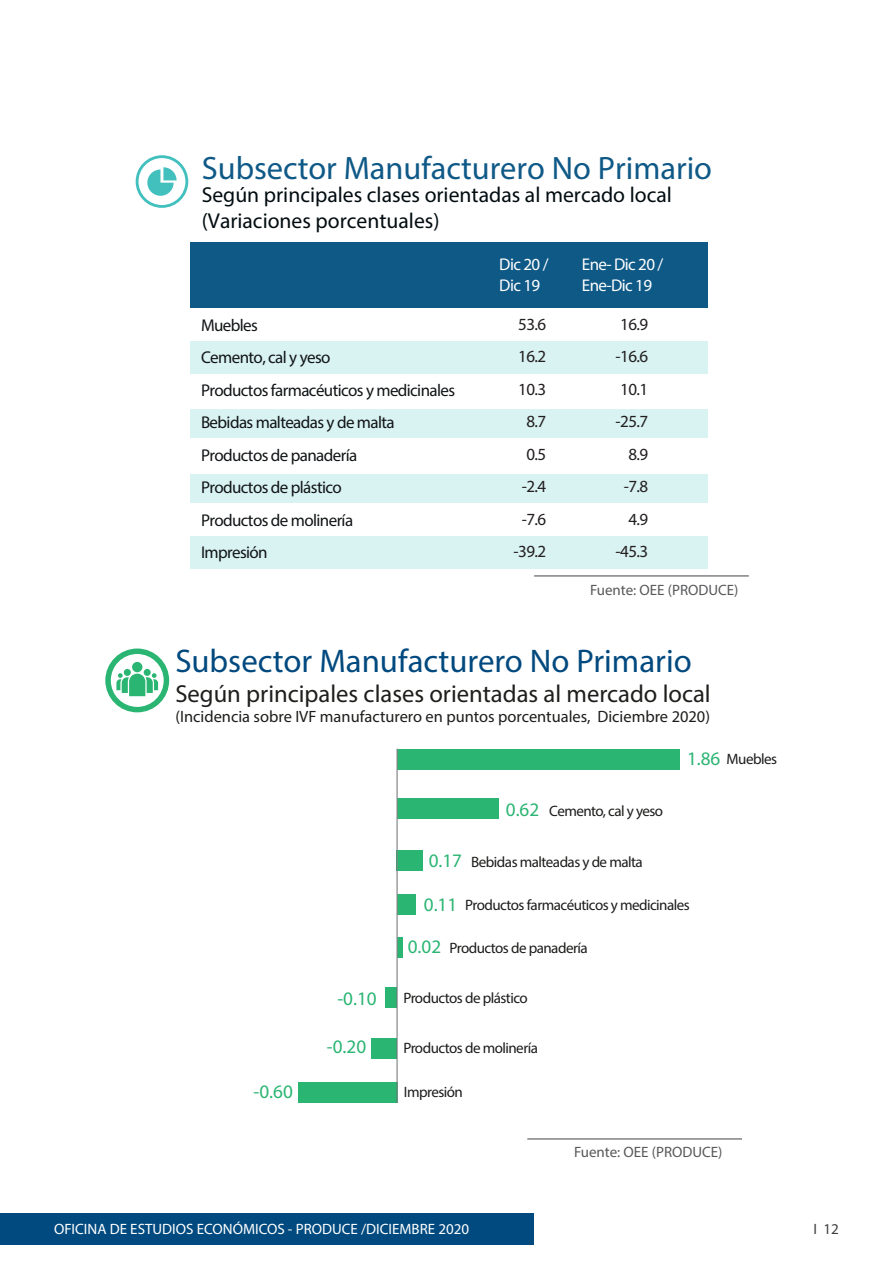
<style>
.page{position:relative;width:893px;height:1263px;background:#fff}
.page>*{position:absolute;margin:0;border:0;box-sizing:border-box;transform-origin:0 0}
.t1{font:700 32.85px "Pluto Sans Cond";color:#00497e}
.t2{font:700 32.4px "Pluto Sans Cond";color:#0f5987}
.t3{font:700 24.6px "Pluto Sans Cond";color:#1e1e1c}
.t4{font:700 21.6px/26px "Pluto Sans Cond";color:#020c10}
.t5{font:700 19.2px/41.2px "Pluto Sans Cond";color:#2bb573}
.t6{font:17.1px/32.4px "Pluto Sans Cond";letter-spacing:-.035em;color:#111416}
.t7{font:17.1px/32.4px "Pluto Sans Cond";letter-spacing:-.035em;color:#231f20;text-align:right}
.t8{font:16.95px/20.4px "Pluto Sans Cond";letter-spacing:-.035em;color:#fff}
.t9{font:300 16.35px "Pluto Sans Cond";color:#1d1d1b}
.t10{font:15px "Pluto Sans Cond";letter-spacing:-.035em;color:#1c1c1b}
.t11{font:15px "Myriad Pro";color:#fff}
.t12{font:15px "Myriad Pro";color:#57585a}
.t13{font:15px "Myriad Pro";color:#3e3e3f}
.s1{font-weight:300}
</style>
<div class="page">
<div style="left:0;top:1213px;width:534px;height:32px;background:#004a7f"></div>
<hr style="left:892px;top:1213px;width:1px;height:32px;background:#004a7f">
<div style="left:190px;top:536px;width:518px;height:32px;background:#d9f2f2"></div>
<div style="left:190px;top:342px;width:518px;height:32px;background:#d9f2f2"></div>
<div style="left:190px;top:409px;width:518px;height:29px;background:#d9f2f2"></div>
<div style="left:190px;top:475px;width:518px;height:28px;background:#d9f2f2"></div>
<div style="left:190px;top:242px;width:518px;height:66px;background:#0f5987"></div>
<div style="left:136px;top:155px;width:52px;height:53px;border:3px solid #42c0be;border-radius:50%"></div>
<svg style="left:147px;top:167px;width:30px;height:29px"></svg>
<svg style="left:108px;top:651px;width:58px;height:59px"></svg>
<div style="left:105px;top:648px;width:64px;height:64px;border:5px solid #2bb573;border-radius:50%"></div>
<svg style="left:116px;top:662px;width:42px;height:34px"></svg>
<div style="left:397px;top:749px;width:283px;height:20px;background:#2bb573"></div>
<div style="left:298px;top:1082px;width:99px;height:21px;background:#2bb573"></div>
<div style="left:397px;top:798px;width:102px;height:20px;background:#2bb573"></div>
<div style="left:397px;top:894px;width:19px;height:21px;background:#2bb573"></div>
<div style="left:397px;top:937px;width:6px;height:21px;background:#2bb573"></div>
<div style="left:385px;top:987px;width:12px;height:21px;background:#2bb573"></div>
<div style="left:371px;top:1037px;width:26px;height:21px;background:#2bb573"></div>
<div style="left:397px;top:850px;width:26px;height:21px;background:#2bb573"></div>
<hr style="left:397px;top:749px;width:1px;height:354px;background:#6d6e71">
<hr style="left:534px;top:575px;width:215px;height:1px;background:#57585a">
<hr style="left:527px;top:1138px;width:215px;height:1px;background:#57585a">
<p class="t2" style="left:202px;top:148px;width:512px">Subsector Manufacturero No Primario</p>
<p class="t4" style="left:202px;top:181px;width:472px">Según principales clases orientadas al mercado local <span class="s1">(Variaciones porcentuales)</span></p>
<p class="t8" style="left:582px;top:254px;width:83px">Ene- Dic 20 /<br>Ene-Dic 19</p>
<p class="t8" style="left:499px;top:254px;width:51px">Dic 20 /<br>Dic 19</p>
<p class="t7" style="left:514px;top:308px;width:34px">53.6<br>16.2<br>10.3<br>8.7<br>0.5 -2.4 -7.6 -39.2</p>
<p class="t7" style="left:616px;top:308px;width:34px">16.9 -16.6<br>10.1 -25.7<br>8.9 -7.8<br>4.9 -45.3</p>
<p class="t6" style="left:201px;top:309px;width:256px">Muebles<br>Cemento, cal y yeso<br>Productos farmacéuticos y medicinales<br>Bebidas malteadas y de malta<br>Productos de panadería<br>Productos de plástico<br>Productos de molinería<br>Impresión</p>
<p class="t12" style="left:590px;top:580px;width:150px">Fuente: OEE (PRODUCE)</p>
<p class="t1" style="left:175px;top:641px;width:518px">Subsector Manufacturero No Primario</p>
<p class="t3" style="left:175px;top:678px;width:537px">Según principales clases orientadas al mercado local</p>
<p class="t9" style="left:175px;top:706px;width:536px">(Incidencia sobre IVF manufacturero en puntos porcentuales, Diciembre 2020)</p>
<p class="t5" style="left:254px;top:1070px;width:41px">-0.60</p>
<p class="t5" style="left:337px;top:977px;width:41px">-0.10</p>
<p class="t5" style="left:327px;top:1026px;width:41px">-0.20</p>
<p class="t5" style="left:506px;top:788px;width:35px">0.62</p>
<p class="t10" style="left:549px;top:801px;width:115px">Cemento, cal y yeso</p>
<p class="t5" style="left:429px;top:840px;width:35px">0.17</p>
<p class="t10" style="left:471px;top:853px;width:173px">Bebidas malteadas y de malta</p>
<p class="t5" style="left:687px;top:738px;width:35px">1.86</p>
<p class="t10" style="left:727px;top:749px;width:52px">Muebles</p>
<p class="t5" style="left:408px;top:884px;width:51px;text-indent:16px">0.11<br>0.02</p>
<p class="t10" style="left:465px;top:895px;width:226px">Productos farmacéuticos y medicinales</p>
<p class="t10" style="left:449px;top:938px;width:140px">Productos de panadería</p>
<p class="t10" style="left:403px;top:989px;width:126px">Productos de plástico</p>
<p class="t10" style="left:403px;top:1039px;width:136px">Productos de molinería</p>
<p class="t10" style="left:404px;top:1082px;width:61px">Impresión</p>
<p class="t12" style="left:574px;top:1143px;width:150px">Fuente: OEE (PRODUCE)</p>
<p class="t11" style="left:54px;top:1220px;width:417px">OFICINA DE ESTUDIOS ECONÓMICOS - PRODUCE /DICIEMBRE 2020</p>
<p class="t13" style="left:814px;top:1220px;width:27px">I 12</p>
</div>
